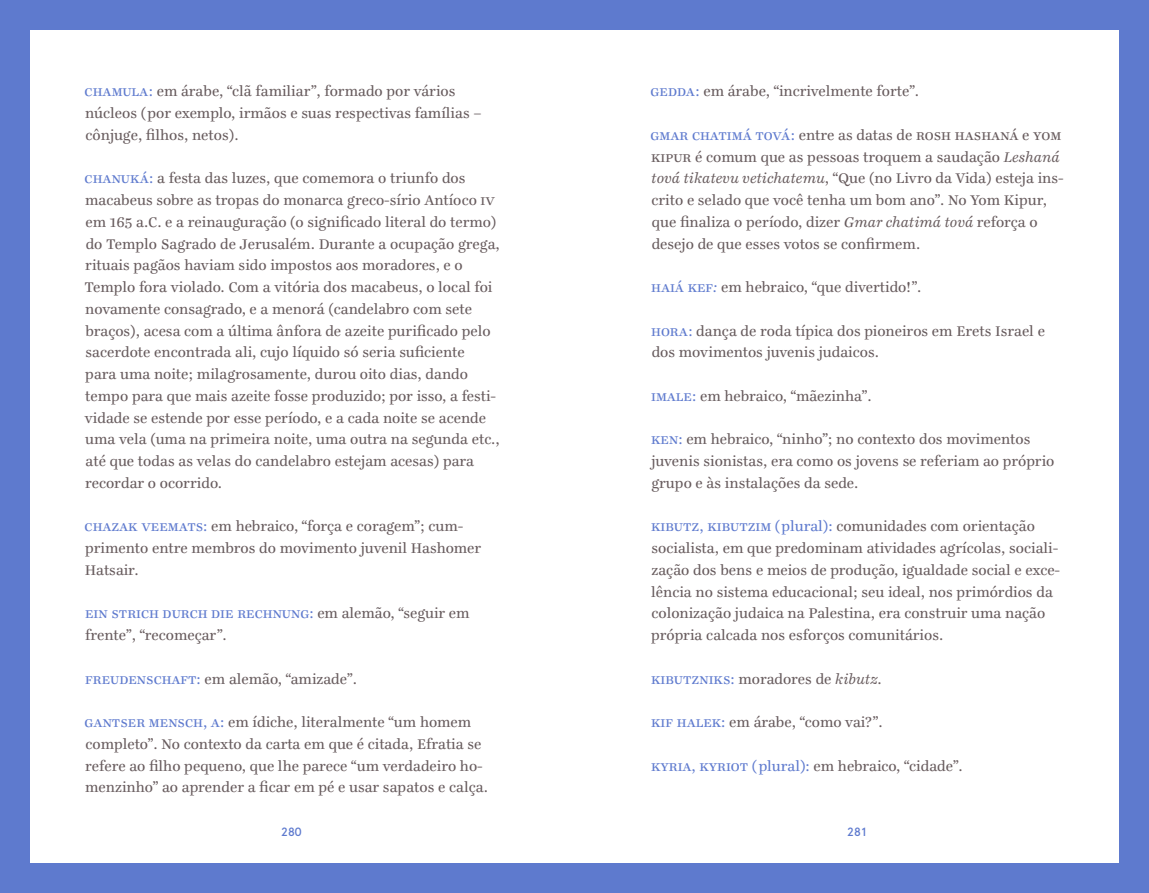
<style>
.page{position:relative;width:1149px;height:893px;background:#fff}
.page>*{position:absolute;margin:0;border:0;box-sizing:border-box;transform-origin:0 0}
.t1{font:15.3px/21.8px "Ingeborg";color:#675b5d}
.t2{font:15.3px "Ingeborg";letter-spacing:-.005em;color:#5e7ace}
.t3{font:500 12px "Apercu";color:#5e7ace}
.s1{color:#5e7ace}
.s2{font-style:italic}
.s3{font-style:italic;color:#5e7ace}
.s4{color:#675b5d}
</style>
<div class="page">
<div style="left:0;top:0;width:1148px;height:30px;background:#5e7ace"></div>
<div style="left:0;top:863px;width:1148px;height:30px;background:#5e7ace"></div>
<div style="left:0;top:0;width:30px;height:871px;background:#5e7ace"></div>
<div style="left:1118px;top:0;width:30px;height:873px;background:#5e7ace"></div>
<p class="t1" style="left:85px;top:81px;width:398px"><span class="s1">chamula:</span> em árabe, “clã familiar”, formado por vários núcleos (por exemplo, irmãos e suas respectivas famílias – cônjuge, filhos, netos).</p>
<p class="t1" style="left:84px;top:168px;width:417px"><span class="s1">chanuká:</span> a festa das luzes, que comemora o triunfo dos macabeus sobre as tropas do monarca greco-sírio Antíoco iv em 165 a.C. e a reinauguração (o significado literal do termo) do Templo Sagrado de Jerusalém. Durante a ocupação grega, rituais pagãos haviam sido impostos aos moradores, e o Templo fora violado. Com a vitória dos macabeus, o local foi novamente consagrado, e a menorá (candelabro com sete braços), acesa com a última ânfora de azeite purificado pelo sacerdote encontrada ali, cujo líquido só seria suficiente<br>para uma noite; milagrosamente, durou oito dias, dando tempo para que mais azeite fosse produzido; por isso, a festi&shy;vidade se estende por esse período, e a cada noite se acende uma vela (uma na primeira noite, uma outra na segunda etc., até que todas as velas do candelabro estejam acesas) para recordar o ocorrido.</p>
<p class="t1" style="left:85px;top:516px;width:398px"><span class="s1">chazak veemats:</span> em hebraico, “força e coragem”; cum&shy;primento entre membros do movimento juvenil Hashomer<br>Hatsair.</p>
<p class="t1" style="left:85px;top:603px;width:386px"><span class="s1">ein strich durch die rechnung:</span> em alemão, “seguir em frente”, “recomeçar”.</p>
<p class="t1" style="left:85px;top:668px;width:273px"><span class="s1">freudenschaft:</span> em alemão, “amizade”.</p>
<p class="t1" style="left:85px;top:711px;width:405px"><span class="s1">gantser mensch, a:</span> em ídiche, literalmente “um homem completo”. No contexto da carta em que é citada, Efratia se refere ao filho pequeno, que lhe parece “um verdadeiro ho&shy;menzinho” ao aprender a ficar em pé e usar sapatos e calça.</p>
<p class="t1" style="left:650px;top:81px;width:270px"><span class="s1">gedda:</span> em árabe, “incrivelmente forte”.</p>
<p class="t1" style="left:650px;top:124px;width:414px"><span class="s1">gmar chatimá tová:</span> entre as datas de rosh hashaná e yom kipur é comum que as pessoas troquem a saudação <span class="s2">Leshaná tová tikatevu vetichatemu</span>, “Que (no Livro da Vida) esteja ins&shy;crito e selado que você tenha um bom ano”. No Yom Kipur, que finaliza o período, dizer <span class="s2">Gmar chatimá tová</span> reforça o desejo de que esses votos se confirmem.</p>
<p class="t1" style="left:651px;top:276px;width:272px"><span class="s1">haiá kef</span><span class="s3">:</span> em hebraico, “que divertido!”.</p>
<p class="t1" style="left:651px;top:320px;width:395px"><span class="s1">hora:</span> dança de roda típica dos pioneiros em Erets Israel e dos movimentos juvenis judaicos.</p>
<p class="t1" style="left:651px;top:385px;width:222px"><span class="s1">imale:</span> em hebraico, “mãezinha”.</p>
<p class="t1" style="left:651px;top:429px;width:404px"><span class="s1">ken:</span> em hebraico, “ninho”; no contexto dos movimentos juvenis sionistas, era como os jovens se referiam ao próprio grupo e às instalações da sede.</p>
<p class="t1" style="left:651px;top:516px;width:410px"><span class="s1">kibutz, kibutzim (plural):</span> comunidades com orientação socialista, em que predominam atividades agrícolas, sociali&shy;zação dos bens e meios de produção, igualdade social e exce&shy;lência no sistema educacional; seu ideal, nos primórdios da colonização judaica na Palestina, era construir uma nação própria calcada nos esforços comunitários.</p>
<p class="t1" style="left:651px;top:668px;width:232px"><span class="s1">kibutzniks:</span> moradores de <span class="s2">kibutz</span>.</p>
<p class="t1" style="left:651px;top:711px;width:233px"><span class="s1">kif halek:</span> em árabe, “como vai?”.</p>
<p class="t2" style="left:651px;top:757px;width:313px">kyria, kyriot (plural): <span class="s4">em hebraico, “cidade”.</span></p>
<p class="t3" style="left:281px;top:824px;width:22px">280</p>
<p class="t3" style="left:847px;top:824px;width:22px">281</p>
</div>
